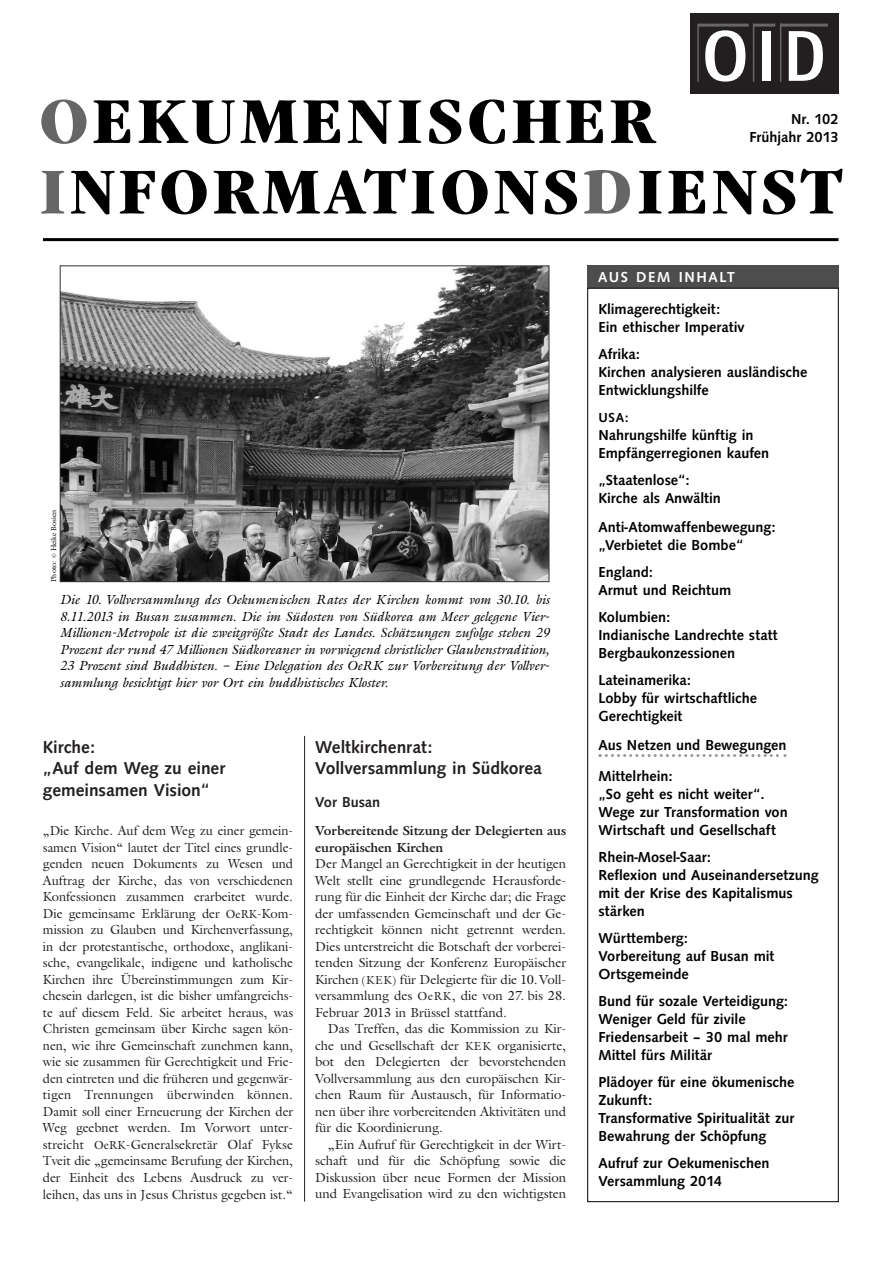
<style>
.page{position:relative;width:893px;height:1262px;background:#fff}
.page>*{position:absolute;margin:0;border:0;box-sizing:border-box;transform-origin:0 0}
.t1{font:800 72px "Rotis Sans Serif";color:#fff}
.t2{font:700 condensed 67.5px/70.5px "Garamond";letter-spacing:.05em;color:#000;scale:1.2 1}
.t3{font:700 18px/21.6px "Syntax";color:#231f20}
.t4{font:700 15px/18px "Syntax";color:#000}
.t5{font:700 15px "Syntax";letter-spacing:.11em;color:#fff}
.t6{font:700 15px "Syntax";color:#231f20}
.t7{font:13.5px/16.5px "Gareth";color:#231f20;text-align:justify}
.t8{font:italic 13.5px/16.5px "Gareth";color:#000;text-align:justify}
.t9{font:700 13.5px/16.5px "Gareth";color:#231f20}
.t10{font:700 13.5px "Syntax";color:#000}
.t11{font:7.5px "Gareth";color:#000}
.s1{color:#666}
.s2{font-size:6px}
.s3{font-size:12px}
</style>
<div class="page">
<hr style="left:304px;top:736px;width:1px;height:465px;background:#231f20">
<div style="left:689px;top:13px;width:149px;height:81px;background:#231f20"></div>
<hr style="left:697px;top:24px;width:1px;height:58px;background:#666">
<hr style="left:752px;top:23px;width:2px;height:59px;background:#666">
<hr style="left:779px;top:23px;width:2px;height:59px;background:#666">
<hr style="left:698px;top:24px;width:50px;height:3px;background:#666">
<hr style="left:753px;top:24px;width:22px;height:3px;background:#666">
<hr style="left:781px;top:24px;width:46px;height:3px;background:#666">
<img style="left:62px;top:268px;width:485px;height:312px">
<div style="left:60px;top:266px;width:489px;height:316px;border:1px solid #333"></div>
<div style="left:587px;top:265px;width:251px;height:23px;background:#4d4d4d"></div>
<hr style="left:43px;top:238px;width:795px;height:3px;background:#000">
<svg style="left:598px;top:754px;width:188px;height:3px"></svg>
<div style="left:587px;top:288px;width:251px;height:913px;border:1px solid #000"></div>
<h1 class="t1" style="left:702px;top:31px;width:125px">OID</h1>
<h2 class="t2" style="left:39px;top:92px;width:670px"><span class="s1">O</span>EKUMENISCHER<br><span class="s1">I</span>NFORMATIONS<span class="s1">D</span>IENST</h2>
<p class="t4" style="left:749px;top:111px;width:91px;text-align:right">Nr. 102<br>Frühjahr 2013</p>
<p class="t11" style="left:51px;top:582px;width:74px;rotate:-90deg">Photo: <span class="s2">©</span> Heike Bosien</p>
<p class="t8" style="left:60px;top:593px;width:491px">Die 10. Vollversammlung des Oekumenischen Rates der Kirchen kommt vom 30.10. bis 8.11.2013 in Busan zusammen. Die im Südosten von Südkorea am Meer gelegene Vier-Millionen-Metropole ist die zweitgrößte Stadt des Landes. Schätzungen zufolge stehen 29<br>Prozent der rund 47 Millionen Südkoreaner in vorwiegend christlicher Glaubenstradition, 23 Prozent sind Buddhisten. – Eine Delegation des OeRK zur Vorbereitung der Vollver&shy;sammlung besichtigt hier vor Ort ein buddhistisches Kloster.</p>
<h3 class="t3" style="left:43px;top:737px;width:184px">Kirche:<br>„Auf dem Weg zu einer gemeinsamen Vision“</h3>
<p class="t7" style="left:43px;top:824px;width:252px">„Die Kirche. Auf dem Weg zu einer gemein&shy;samen Vision“ lautet der Titel eines grundle&shy;genden neuen Dokuments zu Wesen und Auftrag der Kirche, das von verschiedenen Konfessionen zusammen erarbeitet wurde.<br>Die gemeinsame Erklärung der <span class="s3">OeRK</span>-Kom&shy;mission zu Glauben und Kirchenverfassung, in der protestantische, orthodoxe, anglikani&shy;sche, evangelikale, indigene und katholische Kirchen ihre Übereinstimmungen zum Kir&shy;chesein darlegen, ist die bisher umfangreichs&shy;te auf diesem Feld. Sie arbeitet heraus, was Christen gemeinsam über Kirche sagen kön&shy;nen, wie ihre Gemeinschaft zunehmen kann, wie sie zusammen für Gerechtigkeit und Frie&shy;den eintreten und die früheren und gegenwär&shy;tigen Trennungen überwinden können.<br>Damit soll einer Erneuerung der Kirchen der Weg geebnet werden. Im Vorwort unter&shy;streicht <span class="s3">OeRK</span>-Generalsekretär Olaf Fykse Tveit die „gemeinsame Berufung der Kirchen, der Einheit des Lebens Ausdruck zu ver&shy;leihen, das uns in Jesus Christus gegeben ist.“</p>
<h3 class="t3" style="left:315px;top:737px;width:228px">Weltkirchenrat:<br>Vollversammlung in Südkorea</h3>
<p class="t6" style="left:315px;top:795px;width:67px">Vor Busan</p>
<p class="t9" style="left:315px;top:824px;width:252px">Vorbereitende Sitzung der Delegierten aus europäischen Kirchen</p>
<p class="t7" style="left:315px;top:857px;width:252px">Der Mangel an Gerechtigkeit in der heutigen Welt stellt eine grundlegende Herausforde&shy;rung für die Einheit der Kirche dar; die Frage der umfassenden Gemeinschaft und der Ge&shy;rechtigkeit können nicht getrennt werden.<br>Dies unterstreicht die Botschaft der vorberei&shy;tenden Sitzung der Konferenz Europäischer Kirchen <span class="s3">(KEK)</span> für Delegierte für die 10.Voll&shy;versammlung des <span class="s3">OeRK</span>, die von 27. bis 28.<br>Februar 2013 in Brüssel stattfand.</p>
<p class="t7" style="left:315px;top:1022px;width:252px;text-indent:13px">Das Treffen, das die Kommission zu Kir&shy;che und Gesellschaft der <span class="s3">KEK</span> organisierte, bot den Delegierten der bevorstehenden Vollversammlung aus den europäischen Kir&shy;chen Raum für Austausch, für Informatio&shy;nen über ihre vorbereitenden Aktivitäten und für die Koordinierung.</p>
<p class="t7" style="left:315px;top:1137px;width:252px;text-indent:13px">„Ein Aufruf für Gerechtigkeit in der Wirt&shy;schaft und für die Schöpfung sowie die Diskussion über neue Formen der Mission und Evangelisation wird zu den wichtigsten</p>
<p class="t5" style="left:598px;top:271px;width:138px">AUS DEM INHALT</p>
<p class="t4" style="left:598px;top:301px;width:148px">Klimagerechtigkeit:<br>Ein ethischer Imperativ</p>
<p class="t4" style="left:598px;top:346px;width:210px">Afrika:<br>Kirchen analysieren ausländische<br>Entwicklungshilfe</p>
<p class="t10" style="left:598px;top:412px;width:32px">USA:</p>
<p class="t4" style="left:598px;top:427px;width:172px">Nahrungshilfe künftig in<br>Empfängerregionen kaufen</p>
<p class="t4" style="left:598px;top:472px;width:124px">„Staatenlose“:<br>Kirche als Anwältin</p>
<p class="t4" style="left:598px;top:519px;width:179px">Anti-Atomwaffenbewegung: „Verbietet die Bombe“</p>
<p class="t4" style="left:598px;top:564px;width:134px">England:<br>Armut und Reichtum</p>
<p class="t4" style="left:598px;top:609px;width:180px">Kolumbien:<br>Indianische Landrechte statt<br>Bergbaukonzessionen</p>
<p class="t4" style="left:598px;top:672px;width:160px">Lateinamerika:<br>Lobby für wirtschaftliche<br>Gerechtigkeit</p>
<p class="t4" style="left:598px;top:731px;width:189px;line-height:30.3px">Aus Netzen und Bewegungen<br>Mittelrhein:</p>
<p class="t4" style="left:598px;top:786px;width:191px">„So geht es nicht weiter“.<br>Wege zur Transformation von<br>Wirtschaft und Gesellschaft</p>
<p class="t4" style="left:598px;top:849px;width:221px">Rhein-Mosel-Saar:<br>Reflexion und Auseinandersetzung mit der Krise des Kapitalismus stärken</p>
<p class="t4" style="left:598px;top:930px;width:177px">Württemberg:<br>Vorbereitung auf Busan mit<br>Ortsgemeinde</p>
<p class="t4" style="left:598px;top:993px;width:191px">Bund für sozale Verteidigung:<br>Weniger Geld für zivile<br>Friedensarbeit – 30 mal mehr<br>Mittel fürs Militär</p>
<p class="t4" style="left:598px;top:1074px;width:197px">Plädoyer für eine ökumenische<br>Zukunft:<br>Transformative Spiritualität zur<br>Bewahrung der Schöpfung</p>
<p class="t4" style="left:598px;top:1155px;width:172px">Aufruf zur Oekumenischen<br>Versammlung 2014</p>
</div>
